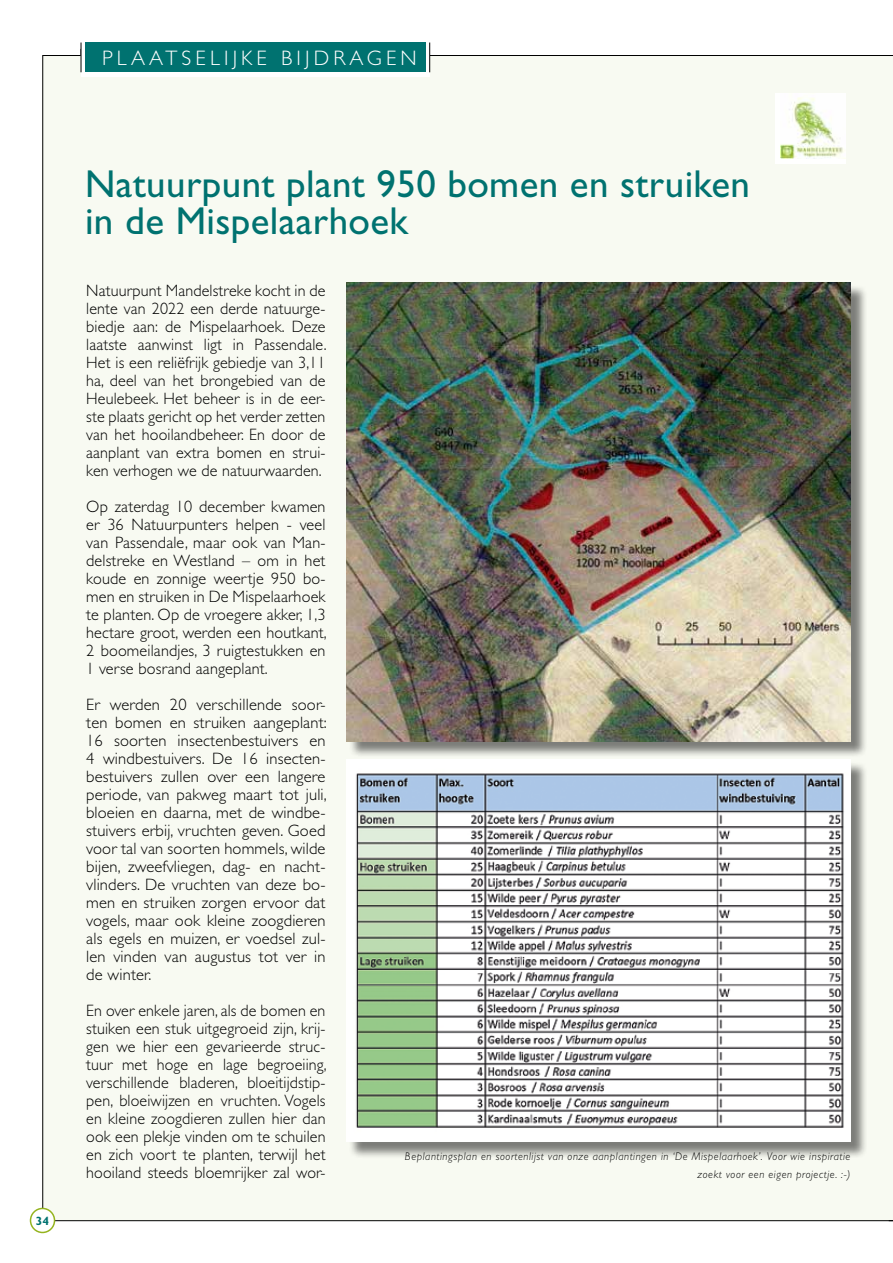
<style>
.page{position:relative;width:893px;height:1263px;background:#fff}
.page>*{position:absolute;margin:0;border:0;box-sizing:border-box;transform-origin:0 0}
.t1{font:39px/37.5px "Gill Sans Std";letter-spacing:.01em;color:#007270}
.t2{font:300 21px "Gill Sans Std";letter-spacing:.2em;color:#fff}
.t3{font:300 16.5px/18px "Gill Sans Std";letter-spacing:.01em;color:#000;text-align:justify}
.t4{font:700 12px "Gill Sans Std";color:#007270}
.t5{font:italic 300 11.25px/18px "Gill Sans Std";letter-spacing:.05em;color:#000;text-align:right}
</style>
<div class="page">
<div style="left:43px;top:55px;width:850px;height:1165px;background:#f8faf2"></div>
<hr style="left:42px;top:55px;width:1px;height:1165px;background:#000">
<hr style="left:43px;top:1220px;width:850px;height:1px;background:#000">
<div style="left:31px;top:1208px;width:24px;height:24px;background:#fff;border-radius:50%"></div>
<div style="left:30px;top:1208px;width:25px;height:25px;border:2px solid #95b41f;border-radius:50%"></div>
<hr style="left:43px;top:55px;width:38px;height:1px;background:#000">
<hr style="left:429px;top:55px;width:464px;height:1px;background:#000">
<div style="left:81px;top:43px;width:348px;height:34px;background:#fff"></div>
<div style="left:85px;top:43px;width:340px;height:29px;background:#007270"></div>
<svg style="left:81px;top:43px;width:1px;height:29px"></svg>
<svg style="left:429px;top:43px;width:1px;height:29px"></svg>
<div style="left:349px;top:284px;width:519px;height:474px;background:#000;opacity:.5"></div>
<img style="left:347px;top:282px;width:503px;height:459px">
<div style="left:349px;top:761px;width:519px;height:398px;background:#000;opacity:.5"></div>
<img style="left:347px;top:759px;width:503px;height:383px">
<div style="left:776px;top:94px;width:70px;height:70px;background:#fff"></div>
<img style="left:781px;top:97px;width:64px;height:61px">
<p class="t2" style="left:102px;top:47px;width:316px">PLAATSELIJKE BIJDRAGEN</p>
<p class="t4" style="left:36px;top:1213px;width:15px">34</p>
<h1 class="t1" style="left:85px;top:165px;width:666px">Natuurpunt plant 950 bomen en struiken in de Mispelaarhoek</h1>
<p class="t3" style="left:86px;top:282px;width:242px">Natuurpunt Mandelstreke kocht in de lente van 2022 een derde natuurge&shy;biedje aan: de Mispelaarhoek. Deze laatste aanwinst ligt in Passendale.<br>Het is een reliëfrijk gebiedje van 3,11 ha, deel van het brongebied van de Heulebeek. Het beheer is in de eer&shy;ste plaats gericht op het verder zetten van het hooilandbeheer. En door de aanplant van extra bomen en strui&shy;ken verhogen we de natuurwaarden.</p>
<p class="t3" style="left:86px;top:498px;width:242px">Op zaterdag 10 december kwamen er 36 Natuurpunters helpen - veel van Passendale, maar ook van Man&shy;delstreke en Westland – om in het koude en zonnige weertje 950 bo&shy;men en struiken in De Mispelaarhoek te planten. Op de vroegere akker, 1,3 hectare groot, werden een houtkant, 2 boomeilandjes, 3 ruigtestukken en 1 verse bosrand aangeplant.</p>
<p class="t3" style="left:86px;top:696px;width:242px">Er werden 20 verschillende soor&shy;ten bomen en struiken aangeplant:<br>16 soorten insectenbestuivers en 4 windbestuivers. De 16 insecten&shy;bestuivers zullen over een langere periode, van pakweg maart tot juli, bloeien en daarna, met de windbe&shy;stuivers erbij, vruchten geven. Goed voor tal van soorten hommels, wilde bijen, zweefvliegen, dag- en nacht&shy;vlinders. De vruchten van deze bo&shy;men en struiken zorgen ervoor dat vogels, maar ook kleine zoogdieren als egels en muizen, er voedsel zul&shy;len vinden van augustus tot ver in de winter.</p>
<p class="t3" style="left:86px;top:1002px;width:242px">En over enkele jaren, als de bomen en stuiken een stuk uitgegroeid zijn, krij&shy;gen we hier een gevarieerde struc&shy;tuur met hoge en lage begroeiing, verschillende bladeren, bloeitijdstip&shy;pen, bloeiwijzen en vruchten. Vogels en kleine zoogdieren zullen hier dan ook een plekje vinden om te schuilen en zich voort te planten, terwijl het hooiland steeds bloemrijker zal wor-</p>
<p class="t5" style="left:405px;top:1147px;width:447px">Beplantingsplan en soortenlijst van onze aanplantingen in ‘De Mispelaarhoek’. Voor wie inspiratie zoekt voor een eigen projectje. :-)</p>
</div>
